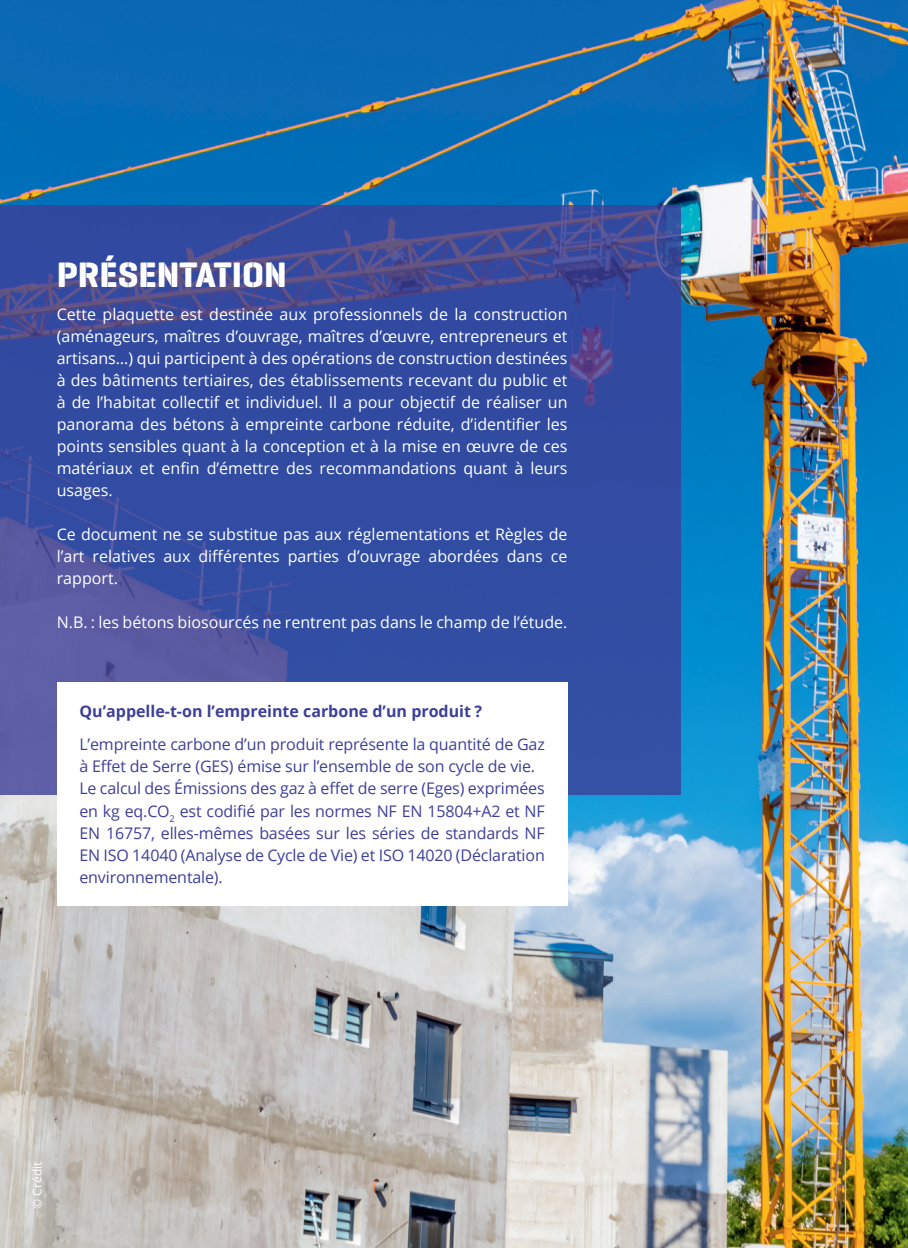
<style>
.page{position:relative;width:908px;height:1248px;background:#fff}
.page>*{position:absolute;margin:0;border:0;box-sizing:border-box;transform-origin:0 0}
.t1{font:700 36px "Geogrotesque Stencil A";color:#fff}
.t2{font:16px/22px "Open Sans";color:#fff;text-align:justify}
.t3{font:16px/22px "Open Sans";letter-spacing:-.01em;color:#3e3f99}
.t4{font:700 16px "Open Sans";color:#3e3f99}
.t5{font:12px "Open Sans";color:#fff}
</style>
<div class="page">
<img style="left:0;top:0;width:907px;height:1247px">
<svg style="left:0;top:205px;width:679px;height:589px;background:#384d9f"></svg>
<div style="left:57px;top:682px;width:510px;height:223px;background:#fff"></div>
<h1 class="t1" style="left:57px;top:252px;width:231px">PRÉSENTATION</h1>
<p class="t2" style="left:57px;top:303px;width:512px">Cette plaquette est destinée aux professionnels de la construction (aménageurs, maîtres d’ouvrage, maîtres d’œuvre, entrepreneurs et artisans…) qui participent à des opérations de construction destinées à des bâtiments tertiaires, des établissements recevant du public et à de l’habitat collectif et individuel. Il a pour objectif de réaliser un panorama des bétons à empreinte carbone réduite, d’identifier les points sensibles quant à la conception et à la mise en œuvre de ces matériaux et enfin d’émettre des recommandations quant à leurs usages.</p>
<p class="t2" style="left:57px;top:523px;width:512px">Ce document ne se substitue pas aux réglementations et Règles de l’art relatives aux différentes parties d’ouvrage abordées dans ce rapport.</p>
<p class="t2" style="left:57px;top:611px;width:512px">N.B. : les bétons biosourcés ne rentrent pas dans le champ de l’étude.</p>
<p class="t4" style="left:79px;top:700px;width:404px">Qu’appelle-t-on l’empreinte carbone d’un produit ?</p>
<p class="t3" style="left:79px;top:733px;width:466px">L’empreinte carbone d’un produit représente la quantité de Gaz à Effet de Serre (GES) émise sur l’ensemble de son cycle de vie.<br>Le calcul des Émissions des gaz à effet de serre (Eges) exprimées en kg eq.CO<sub>2</sub> est codifié par les normes NF EN 15804+A2 et NF EN 16757, elles-mêmes basées sur les séries de standards NF EN ISO 14040 (Analyse de Cycle de Vie) et ISO 14020 (Déclaration environnementale).</p>
<p class="t5" style="left:29px;top:1208px;width:48px;rotate:-90deg">© Crédit</p>
</div>
